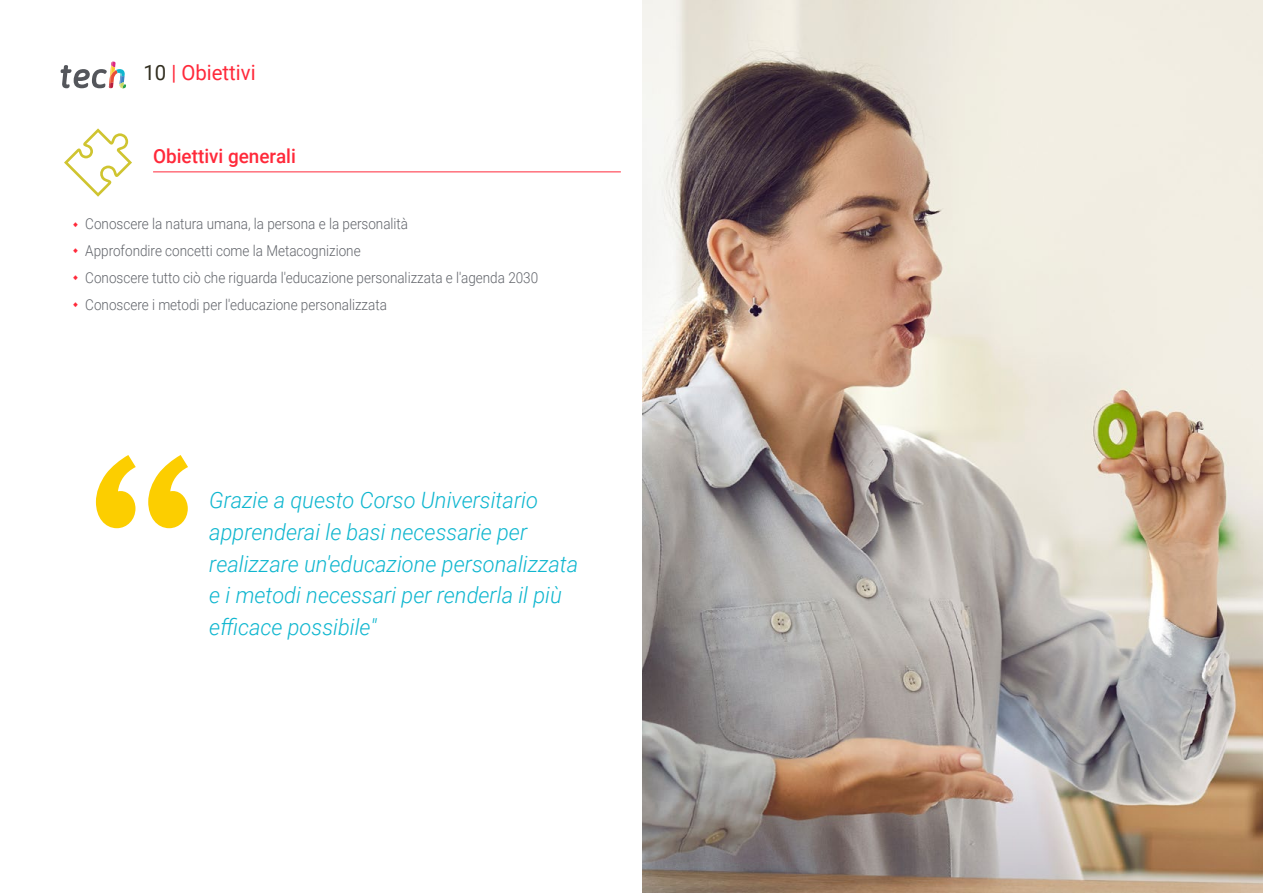
<style>
.page{position:relative;width:1263px;height:893px;background:#fff}
.page>*{position:absolute;margin:0;border:0;box-sizing:border-box;transform-origin:0 0}
.t1{font:italic 300 22.5px/31.5px "Roboto";color:#0fb6cf}
.t2{font:21px "Roboto";color:#ff293a}
.t3{font:500 19.5px "Roboto";color:#ff293a}
.t4{font:300 15px/26.7px "Roboto";color:#61646a;scale:.9 1}
.s1{color:#312e20}
</style>
<div class="page">
<hr style="left:153px;top:171px;width:468px;height:1px;background:#ff293a">
<svg style="left:64px;top:128px;width:68px;height:69px"></svg>
<img style="left:642px;top:0;width:621px;height:893px">
<svg style="left:96px;top:455px;width:92px;height:73px"></svg>
<svg style="left:61px;top:62px;width:65px;height:27px"></svg>
<h2 class="t2" style="left:144px;top:57px;width:114px"><span class="s1">10</span> | Obiettivi</h2>
<h3 class="t3" style="left:153px;top:143px;width:144px">Obiettivi generali</h3>
<p class="t4" style="left:85px;top:210px;width:505px">Conoscere la natura umana, la persona e la personalità<br>Approfondire concetti come la Metacognizione<br>Conoscere tutto ciò che riguarda l'educazione personalizzata e l'agenda 2030<br>Conoscere i metodi per l'educazione personalizzata</p>
<h1 class="t1" style="left:209px;top:484px;width:370px">Grazie a questo Corso Universitario apprenderai le basi necessarie per realizzare un'educazione personalizzata e i metodi necessari per renderla il più efficace possibile"</h1>
</div>
